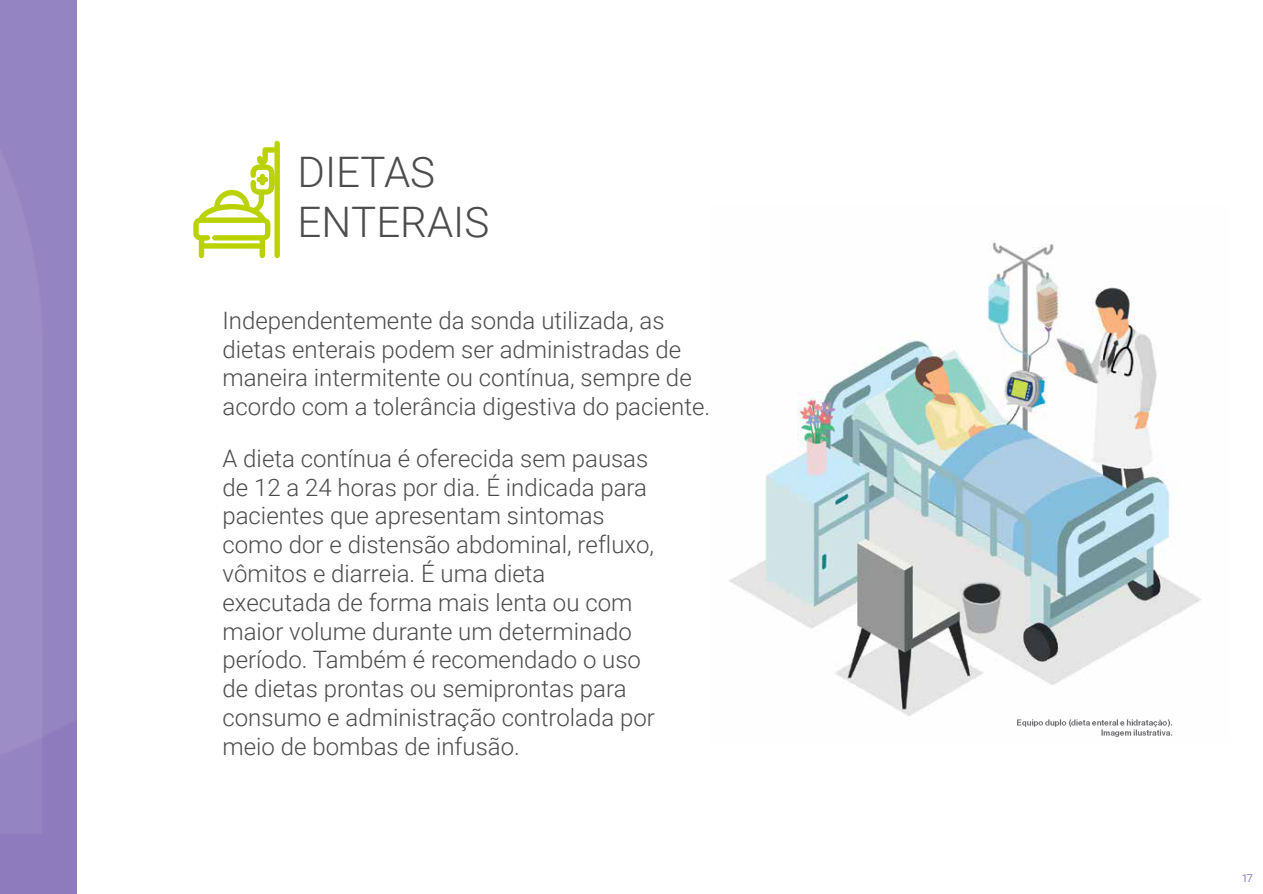
<style>
.page{position:relative;width:1263px;height:894px;background:#fff}
.page>*{position:absolute;margin:0;border:0;box-sizing:border-box;transform-origin:0 0}
.t1{font:300 42px/50.6px "Roboto";color:#4c4c4c}
.t2{font:300 24px/28.8px "Roboto";color:#4c4c4c}
.t3{font:10.8px "Roboto";color:#8d7bbd}
</style>
<div class="page">
<img style="left:729px;top:242px;width:472px;height:495px">
<svg style="left:193px;top:141px;width:87px;height:117px"></svg>
<h1 class="t1" style="left:297px;top:145px;width:193px">DIETAS<br>ENTERAIS</h1>
<p class="t2" style="left:222px;top:305px;width:489px">Independentemente da sonda utilizada, as dietas enterais podem ser administradas de maneira intermitente ou contínua, sempre de acordo com a tolerância digestiva do paciente.</p>
<p class="t2" style="left:222px;top:443px;width:434px">A dieta contínua é oferecida sem pausas de 12 a 24 horas por dia. É indicada para pacientes que apresentam sintomas como dor e distensão abdominal, refluxo, vômitos e diarreia. É uma dieta executada de forma mais lenta ou com maior volume durante um determinado período. Também é recomendado o uso de dietas prontas ou semiprontas para consumo e administração controlada por meio de bombas de infusão.</p>
<p class="t3" style="left:1242px;top:871px;width:13px">17</p>
</div>
